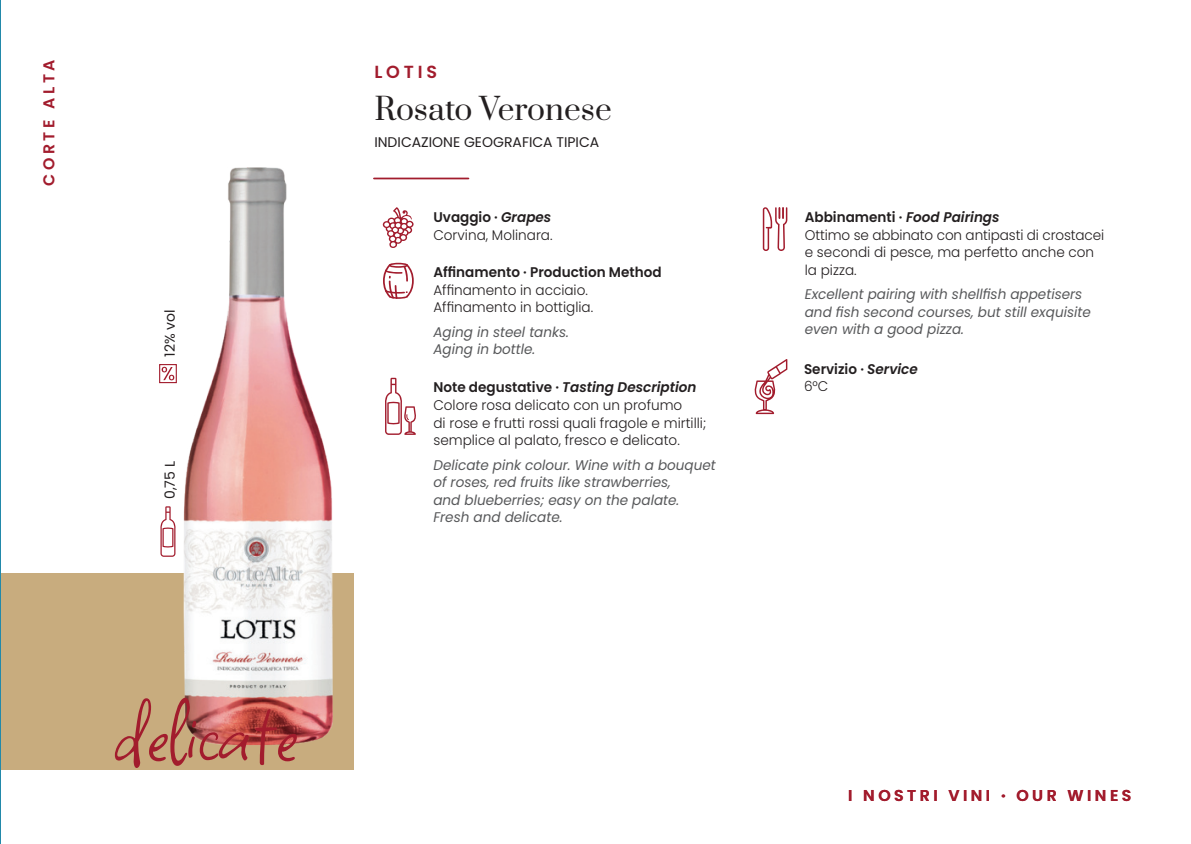
<style>
.page{position:relative;width:1191px;height:844px;background:#fff}
.page>*{position:absolute;margin:0;border:0;box-sizing:border-box;transform-origin:0 0}
.t1{font:96.25px "Square Peg";color:#a21c2d}
.t2{font:29.75px "Prata";color:#231f20}
.t3{font:600 17.5px "Poppins";letter-spacing:.22em;color:#a21c2d}
.t4{font:600 15.75px "Poppins";letter-spacing:.22em;color:#a21c2d}
.t5{font:300 14px/17.5px "Poppins";color:#231f20}
.t6{font:italic 14px/17.5px "Poppins";color:#57585a}
.t7{font:600 14px/17.5px "Poppins";color:#231f20}
.t8{font:14px "Poppins";color:#231f20}
.s1{font-weight:600}
.s2{font-weight:600;font-style:italic}
.s3{font-style:italic}
.s4{font-weight:300}
.s5{font-weight:700}
</style>
<div class="page">
<div style="left:0;top:573px;width:354px;height:196px;background:#c8ac7e"></div>
<hr style="left:374px;top:177px;width:94px;height:2px;background:#a21c2d">
<svg style="left:160px;top:506px;width:15px;height:50px"></svg>
<svg style="left:162px;top:366px;width:12px;height:14px"></svg>
<div style="left:159px;top:364px;width:18px;height:19px;border:1px solid #a21c2d"></div>
<svg style="left:383px;top:207px;width:30px;height:41px"></svg>
<svg style="left:383px;top:264px;width:31px;height:35px"></svg>
<svg style="left:754px;top:359px;width:33px;height:55px"></svg>
<svg style="left:763px;top:207px;width:24px;height:44px"></svg>
<img style="left:183px;top:168px;width:149px;height:577px">
<svg style="left:385px;top:377px;width:31px;height:58px"></svg>
<hr style="left:0;top:0;width:1px;height:843px;background:#2289aa">
<p class="t4" style="left:42px;top:185px;width:127px;rotate:-90deg">CORTE ALTA</p>
<p class="t8" style="left:164px;top:357px;width:49px;rotate:-90deg">12% vol</p>
<p class="t8" style="left:164px;top:499px;width:39px;rotate:-90deg">0,75 L</p>
<h1 class="t1" style="left:114px;top:697px;width:185px">delicate</h1>
<p class="t3" style="left:374px;top:64px;width:64px">LOTIS</p>
<h2 class="t2" style="left:374px;top:92px;width:239px">Rosato Veronese</h2>
<p class="t8" style="left:374px;top:136px;width:226px">INDICAZIONE GEOGRAFICA TIPICA</p>
<p class="t5" style="left:433px;top:210px;width:121px"><span class="s1">Uvaggio ·</span> <span class="s2">Grapes<br></span>Corvina, Molinara.</p>
<p class="t7" style="left:433px;top:264px;width:230px">Af昀椀namento · Production Method</p>
<p class="t5" style="left:433px;top:281px;width:161px">Af昀椀namento in acciaio.<br>Af昀椀namento in bottiglia.</p>
<p class="t6" style="left:433px;top:323px;width:137px">Aging in steel tanks.<br>Aging in bottle.</p>
<p class="t5" style="left:433px;top:380px;width:274px"><span class="s1">Note degustative ·</span> <span class="s2">Tasting Description </span>Colore rosa delicato con un profumo<br>di rose e frutti rossi quali fragole e mirtilli; semplice al palato, fresco e delicato.</p>
<p class="t6" style="left:433px;top:456px;width:284px">Delicate pink colour. Wine with a bouquet of roses, red fruits like strawberries,<br>and blueberries; easy on the palate.<br>Fresh and delicate.</p>
<p class="t5" style="left:805px;top:210px;width:301px"><span class="s1">Abbinamenti ·</span> <span class="s2">Food Pairings<br></span>Ottimo se abbinato con antipasti di crostacei e secondi di pesce, ma perfetto anche con la pizza.</p>
<p class="t6" style="left:805px;top:285px;width:287px">Excellent pairing with shell昀椀sh appetisers and 昀椀sh second courses, but still exquisite even with a good pizza.</p>
<p class="t7" style="left:804px;top:361px;width:115px">Servizio · <span class="s3">Service<br></span><span class="s4">6°C</span></p>
<p class="t4" style="left:848px;top:788px;width:285px">I NOSTRI VINI <span class="s5">·</span> OUR WINES</p>
</div>
